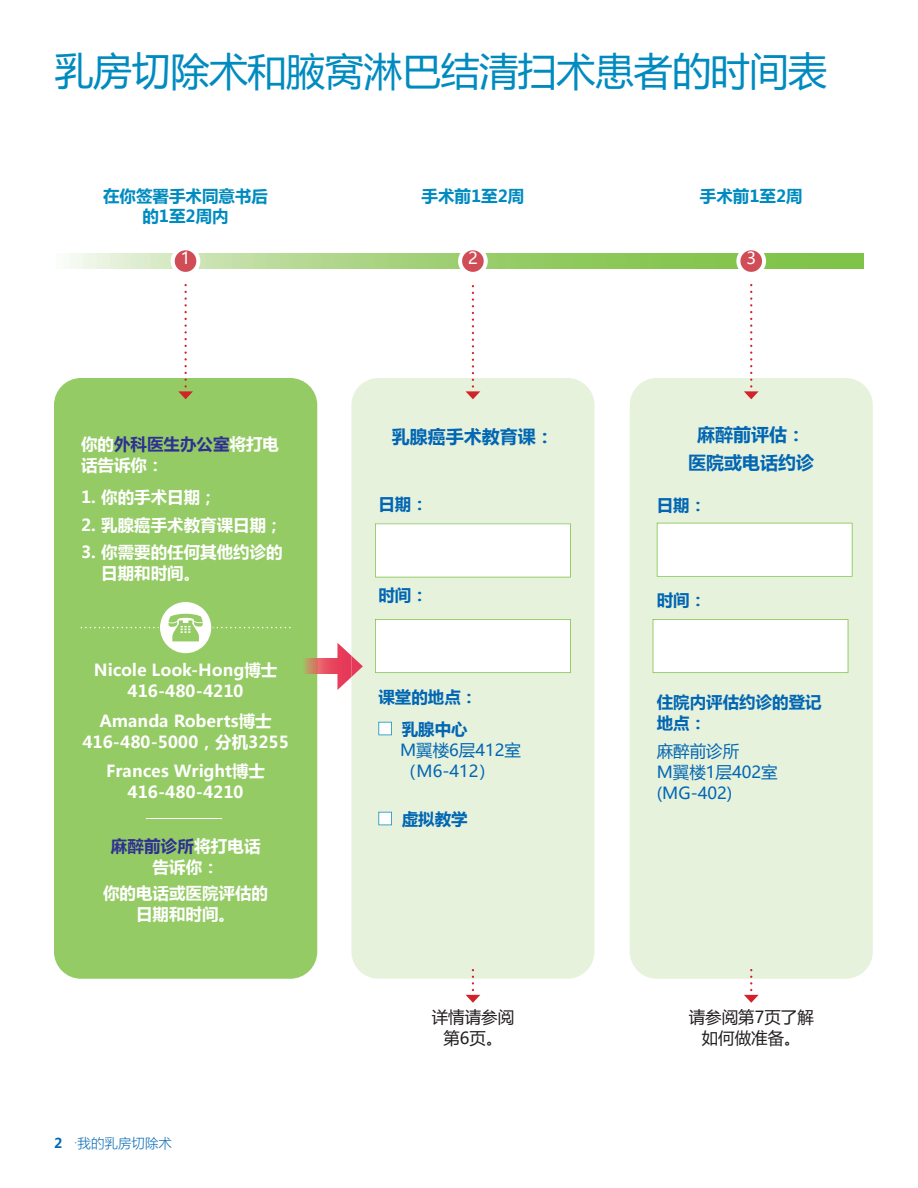
<style>
.page{position:relative;width:918px;height:1188px;background:#fff}
.page>*{position:absolute;margin:0;border:0;box-sizing:border-box;transform-origin:0 0}
.t1{font:39px "Microsoft Ya Hei";letter-spacing:-.01em;color:#008bc0}
.t2{font:700 18px/28.3px "Microsoft Ya Hei";color:#0166b3;text-align:center}
.t3{font:700 16.5px/21px "Microsoft Ya Hei";color:#fff;text-align:center}
.t4{font:700 16.5px/21px "Microsoft Ya Hei";color:#0166b3}
.t5{font:16.5px/21px "Microsoft Ya Hei";color:#0166b3}
.t6{font:700 16.5px/19.8px "Microsoft Ya Hei";color:#008bc0;text-align:center}
.t7{font:16.5px/21px "Microsoft Ya Hei";color:#231f20;text-align:center}
.t8{font:16.5px "Microsoft Ya Hei";color:#fff}
.t9{font:300 13.5px "Microsoft Ya Hei";color:#0166b3}
.s1{color:#2e3092}
.s2{font-weight:700}
</style>
<div class="page">
<img style="left:69px;top:254px;width:795px;height:15px">
<div style="left:54px;top:378px;width:263px;height:601px;background:#94cb64;border-radius:27px"></div>
<svg style="left:178px;top:284px;width:15px;height:115px"></svg>
<div style="left:630px;top:378px;width:243px;height:601px;background:#e7f2dc;border-radius:27px"></div>
<div style="left:657px;top:523px;width:196px;height:54px;background:#fff"></div>
<div style="left:653px;top:619px;width:195px;height:54px;background:#fff"></div>
<svg style="left:744px;top:284px;width:15px;height:115px"></svg>
<svg style="left:744px;top:969px;width:15px;height:34px"></svg>
<div style="left:351px;top:378px;width:243px;height:601px;background:#e7f2dc;border-radius:27px"></div>
<svg style="left:378px;top:722px;width:14px;height:13px"></svg>
<svg style="left:378px;top:812px;width:14px;height:13px"></svg>
<div style="left:375px;top:523px;width:196px;height:54px;background:#fff"></div>
<div style="left:375px;top:619px;width:196px;height:54px;background:#fff"></div>
<svg style="left:466px;top:285px;width:14px;height:114px"></svg>
<svg style="left:466px;top:969px;width:14px;height:34px"></svg>
<svg style="left:317px;top:659px;width:20px;height:15px"></svg>
<svg style="left:304px;top:659px;width:13px;height:15px"></svg>
<svg style="left:337px;top:643px;width:26px;height:47px"></svg>
<svg style="left:81px;top:602px;width:210px;height:52px"></svg>
<div style="left:171px;top:246px;width:29px;height:30px;background:#fff;border-radius:50%"></div>
<svg style="left:175px;top:250px;width:21px;height:22px"></svg>
<div style="left:458px;top:246px;width:30px;height:30px;background:#fff;border-radius:50%"></div>
<svg style="left:462px;top:250px;width:22px;height:22px"></svg>
<div style="left:736px;top:246px;width:30px;height:30px;background:#fff;border-radius:50%"></div>
<svg style="left:740px;top:250px;width:22px;height:22px"></svg>
<hr style="left:146px;top:818px;width:76px;height:1px;background:#fff">
<h1 class="t1" style="left:55px;top:45px;width:774px">乳房切除术和腋窝淋巴结清扫术患者的时间表</h1>
<p class="t6" style="left:103px;top:186px;width:166px">在你签署手术同意书后的1至2周内</p>
<p class="t6" style="left:422px;top:186px;width:104px">手术前1至2周</p>
<p class="t6" style="left:700px;top:186px;width:104px">手术前1至2周</p>
<p class="t8" style="left:181px;top:247px;width:11px">1</p>
<p class="t8" style="left:468px;top:247px;width:11px">2</p>
<p class="t8" style="left:747px;top:247px;width:11px">3</p>
<p class="t3" style="left:81px;top:433px;width:199px;text-align:left">你的<span class="s1">外科医生办公室</span>将打电话告诉你：</p>
<p class="t3" style="left:81px;top:486px;width:137px">1. 你的手术日期；</p>
<p class="t3" style="left:81px;top:513px;width:203px">2. 乳腺癌手术教育课日期；</p>
<p class="t3" style="left:101px;top:541px;width:183px;text-align:left;text-indent:-20px">3. 你需要的任何其他约诊的日期和时间。</p>
<p class="t3" style="left:94px;top:659px;width:185px">Nicole Look-Hong博士<br>416-480-4210</p>
<p class="t3" style="left:82px;top:709px;width:208px">Amanda Roberts博士<br>416-480-5000，分机3255</p>
<p class="t3" style="left:106px;top:760px;width:160px">Frances Wright博士<br>416-480-4210</p>
<p class="t3" style="left:111px;top:835px;width:151px"><span class="s1">麻醉前诊所</span>将打电话告诉你：</p>
<p class="t3" style="left:103px;top:882px;width:166px">你的电话或医院评估的日期和时间。</p>
<p class="t9" style="left:54px;top:1134px;width:120px"><span class="s2">2</span> ·我的乳房切除术</p>
<p class="t2" style="left:392px;top:422px;width:163px">乳腺癌手术教育课：</p>
<p class="t4" style="left:378px;top:493px;width:51px">日期：</p>
<p class="t4" style="left:378px;top:584px;width:51px">时间：</p>
<p class="t4" style="left:402px;top:681px;width:77px;line-height:31.8px;text-indent:-23px">课堂的地点：乳腺中心</p>
<p class="t5" style="left:400px;top:739px;width:122px">M翼楼6层412室（M6-412）</p>
<p class="t4" style="left:402px;top:808px;width:67px">虚拟教学</p>
<p class="t7" style="left:432px;top:1006px;width:84px">详情请参阅第6页。</p>
<p class="t2" style="left:688px;top:420px;width:127px">麻醉前评估：医院或电话约诊</p>
<p class="t4" style="left:657px;top:494px;width:51px">日期：</p>
<p class="t4" style="left:657px;top:589px;width:51px">时间：</p>
<p class="t4" style="left:657px;top:691px;width:166px">住院内评估约诊的登记地点：</p>
<p class="t5" style="left:657px;top:740px;width:122px">麻醉前诊所<br>M翼楼1层402室(MG-402)</p>
<p class="t7" style="left:689px;top:1006px;width:127px">请参阅第7页了解如何做准备。</p>
</div>
